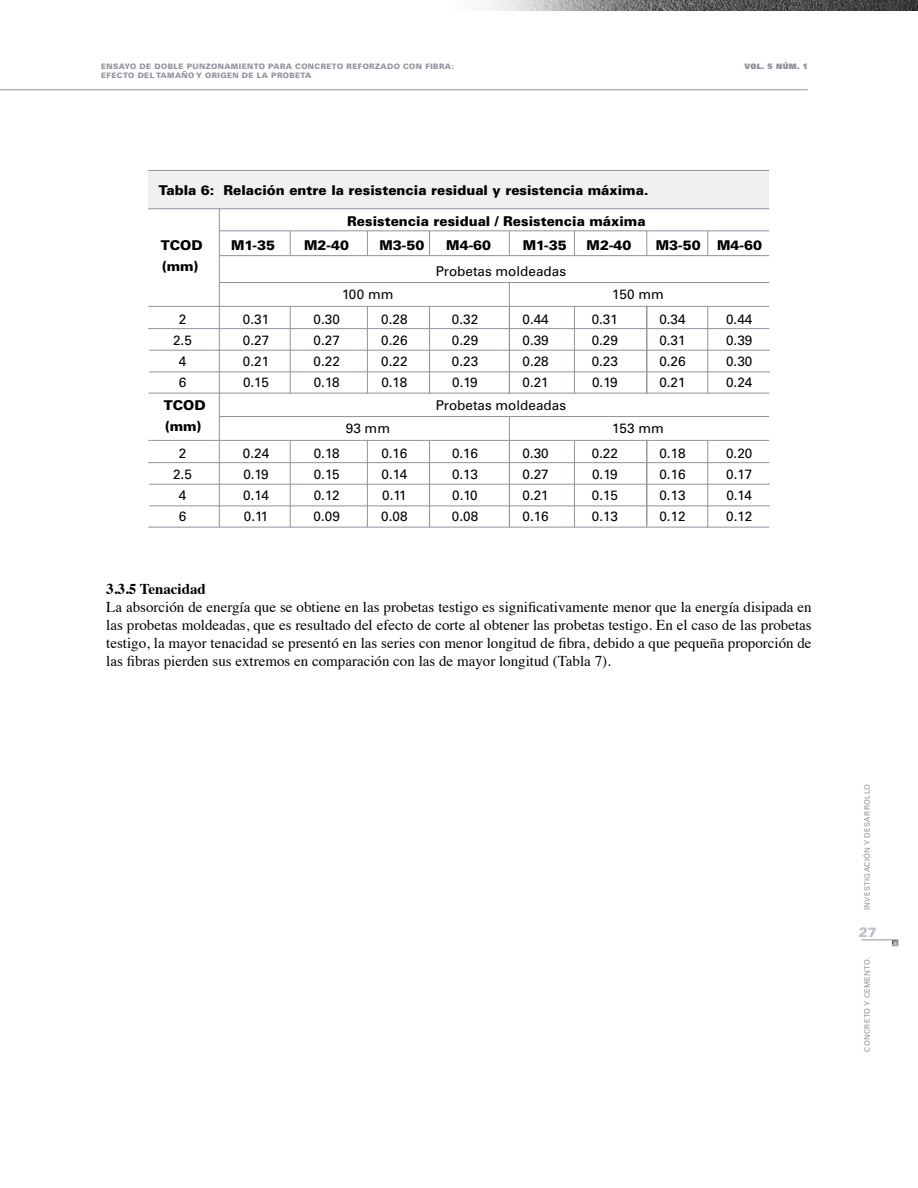
<style>
.page{position:relative;width:918px;height:1188px;background:#fff}
.page>*{position:absolute;margin:0;border:0;box-sizing:border-box;transform-origin:0 0}
.t1{font:15px/18px "Times";color:#000;text-align:justify}
.t2{font:700 15px "Times";color:#000}
.t3{font:13.5px/21px "Univers";color:#000;text-align:justify}
.t4{font:900 13.5px/21px "Univers";color:#000}
.t5{font:900 13.5px "Univers";color:#bcbfc7}
.t6{font:900 7.5px "Univers";letter-spacing:.05em;color:#8f939c}
.t7{font:7.5px "Univers";letter-spacing:.05em;color:#8f939c}
.t8{font:900 7.5px "Univers";letter-spacing:.05em;color:#8f939c}
</style>
<div class="page">
<hr style="left:862px;top:940px;width:36px;height:1px;background:#8f939c">
<hr style="left:0;top:89px;width:808px;height:1px;background:#8f939c">
<svg style="left:892px;top:940px;width:6px;height:6px"></svg>
<img style="left:482px;top:0;width:436px;height:10px">
<div style="left:148px;top:170px;width:621px;height:39px;background:#eff0f2"></div>
<hr style="left:148px;top:170px;width:621px;height:1px;background:#8f939c">
<hr style="left:148px;top:208px;width:621px;height:1px;background:#8f939c">
<hr style="left:219px;top:209px;width:1px;height:318px;background:#8f939c">
<svg style="left:367px;top:231px;width:1px;height:24px"></svg>
<hr style="left:367px;top:306px;width:1px;height:87px;background:#8f939c">
<hr style="left:367px;top:440px;width:1px;height:87px;background:#8f939c">
<svg style="left:509px;top:231px;width:1px;height:24px"></svg>
<svg style="left:290px;top:231px;width:1px;height:24px"></svg>
<hr style="left:290px;top:306px;width:1px;height:87px;background:#8f939c">
<hr style="left:290px;top:440px;width:1px;height:87px;background:#8f939c">
<svg style="left:429px;top:231px;width:1px;height:24px"></svg>
<hr style="left:429px;top:306px;width:1px;height:87px;background:#8f939c">
<hr style="left:429px;top:440px;width:1px;height:87px;background:#8f939c">
<svg style="left:574px;top:231px;width:1px;height:24px"></svg>
<hr style="left:574px;top:306px;width:1px;height:87px;background:#8f939c">
<hr style="left:574px;top:440px;width:1px;height:87px;background:#8f939c">
<svg style="left:707px;top:231px;width:1px;height:24px"></svg>
<hr style="left:707px;top:306px;width:1px;height:87px;background:#8f939c">
<hr style="left:707px;top:440px;width:1px;height:88px;background:#8f939c">
<hr style="left:509px;top:282px;width:1px;height:111px;background:#8f939c">
<hr style="left:509px;top:416px;width:1px;height:111px;background:#8f939c">
<svg style="left:646px;top:231px;width:1px;height:24px"></svg>
<hr style="left:646px;top:306px;width:1px;height:87px;background:#8f939c">
<hr style="left:646px;top:440px;width:1px;height:87px;background:#8f939c">
<hr style="left:148px;top:306px;width:621px;height:1px;background:#8f939c">
<hr style="left:148px;top:440px;width:621px;height:1px;background:#8f939c">
<hr style="left:148px;top:328px;width:621px;height:1px;background:#8f939c">
<hr style="left:148px;top:462px;width:621px;height:1px;background:#8f939c">
<hr style="left:149px;top:350px;width:621px;height:1px;background:#8f939c">
<hr style="left:149px;top:484px;width:621px;height:1px;background:#8f939c">
<hr style="left:149px;top:371px;width:621px;height:1px;background:#8f939c">
<hr style="left:149px;top:506px;width:621px;height:1px;background:#8f939c">
<hr style="left:219px;top:255px;width:550px;height:1px;background:#8f939c">
<hr style="left:219px;top:282px;width:550px;height:1px;background:#8f939c">
<hr style="left:219px;top:416px;width:550px;height:1px;background:#8f939c">
<hr style="left:148px;top:393px;width:621px;height:1px;background:#8f939c">
<hr style="left:148px;top:527px;width:621px;height:1px;background:#8f939c">
<hr style="left:219px;top:230px;width:550px;height:1px;background:#8f939c">
<p class="t6" style="left:101px;top:62px;width:354px">ENSAYO DE DOBLE PUNZONAMIENTO PARA CONCRETO REFORZADO CON FIBRA:</p>
<p class="t8" style="left:744px;top:62px;width:65px">VOL. 5 NÚM. 1</p>
<p class="t6" style="left:101px;top:71px;width:212px">EFECTO DEL TAMAÑO Y ORIGEN DE LA PROBETA</p>
<p class="t4" style="left:159px;top:180px;width:491px">Tabla 6: Relación entre la resistencia residual y resistencia máxima.</p>
<p class="t4" style="left:161px;top:235px;width:43px">TCOD (mm)</p>
<p class="t3" style="left:173px;top:309px;width:20px;text-align:center">2<br>2.5<br>4<br>6</p>
<p class="t4" style="left:164px;top:395px;width:43px">TCOD (mm)</p>
<p class="t3" style="left:173px;top:443px;width:20px;text-align:center">2<br>2.5<br>4<br>6</p>
<p class="t4" style="left:231px;top:234px;width:45px">M1-35</p>
<p class="t3" style="left:243px;top:309px;width:28px">0.31<br>0.27<br>0.21<br>0.15</p>
<p class="t3" style="left:243px;top:443px;width:28px">0.24<br>0.19<br>0.14<br>0.11</p>
<p class="t4" style="left:347px;top:210px;width:300px">Resistencia residual / Resistencia máxima</p>
<p class="t4" style="left:304px;top:234px;width:47px">M2-40</p>
<p class="t4" style="left:379px;top:234px;width:47px">M3-50</p>
<p class="t4" style="left:446px;top:234px;width:47px">M4-60</p>
<p class="t4" style="left:523px;top:234px;width:45px">M1-35</p>
<p class="t4" style="left:587px;top:234px;width:47px">M2-40</p>
<p class="t4" style="left:656px;top:234px;width:47px">M3-50</p>
<p class="t4" style="left:717px;top:234px;width:47px">M4-60</p>
<p class="t3" style="left:436px;top:261px;width:132px">Probetas moldeadas</p>
<p class="t3" style="left:342px;top:283px;width:53px">100 mm</p>
<p class="t3" style="left:612px;top:283px;width:53px">150 mm</p>
<p class="t3" style="left:314px;top:309px;width:28px">0.30<br>0.27<br>0.22<br>0.18</p>
<p class="t3" style="left:381px;top:309px;width:28px">0.28<br>0.26<br>0.22<br>0.18</p>
<p class="t3" style="left:452px;top:309px;width:28px">0.32<br>0.29<br>0.23<br>0.19</p>
<p class="t3" style="left:523px;top:309px;width:28px">0.44<br>0.39<br>0.28<br>0.21</p>
<p class="t3" style="left:592px;top:309px;width:28px">0.31<br>0.29<br>0.23<br>0.19</p>
<p class="t3" style="left:659px;top:309px;width:28px">0.34<br>0.31<br>0.26<br>0.21</p>
<p class="t3" style="left:726px;top:309px;width:28px">0.44<br>0.39<br>0.30<br>0.24</p>
<p class="t3" style="left:436px;top:395px;width:132px">Probetas moldeadas</p>
<p class="t3" style="left:346px;top:417px;width:46px">93 mm</p>
<p class="t3" style="left:612px;top:417px;width:53px">153 mm</p>
<p class="t3" style="left:314px;top:443px;width:28px">0.18<br>0.15<br>0.12<br>0.09</p>
<p class="t3" style="left:381px;top:443px;width:28px">0.16<br>0.14<br>0.11<br>0.08</p>
<p class="t3" style="left:452px;top:443px;width:28px">0.16<br>0.13<br>0.10<br>0.08</p>
<p class="t3" style="left:523px;top:443px;width:28px">0.30<br>0.27<br>0.21<br>0.16</p>
<p class="t3" style="left:592px;top:443px;width:28px">0.22<br>0.19<br>0.15<br>0.13</p>
<p class="t3" style="left:659px;top:443px;width:28px">0.18<br>0.16<br>0.13<br>0.12</p>
<p class="t3" style="left:726px;top:443px;width:28px">0.20<br>0.17<br>0.14<br>0.12</p>
<p class="t2" style="left:106px;top:575px;width:101px">3.3.5 Tenacidad</p>
<p class="t1" style="left:106px;top:597px;width:707px">La absorción de energía que se obtiene en las probetas testigo es significativamente menor que la energía disipada en las probetas moldeadas, que es resultado del efecto de corte al obtener las probetas testigo. En el caso de las probetas testigo, la mayor tenacidad se presentó en las series con menor longitud de fibra, debido a que pequeña proporción de las fibras pierden sus extremos en comparación con las de mayor longitud (Tabla 7).</p>
<p class="t7" style="left:863px;top:910px;width:127px;rotate:-90deg">INVESTIGACIÓN Y DESARROLLO</p>
<p class="t5" style="left:859px;top:923px;width:20px">27</p>
<p class="t7" style="left:863px;top:1052px;width:96px;rotate:-90deg">CONCRETO Y CEMENTO.</p>
</div>
